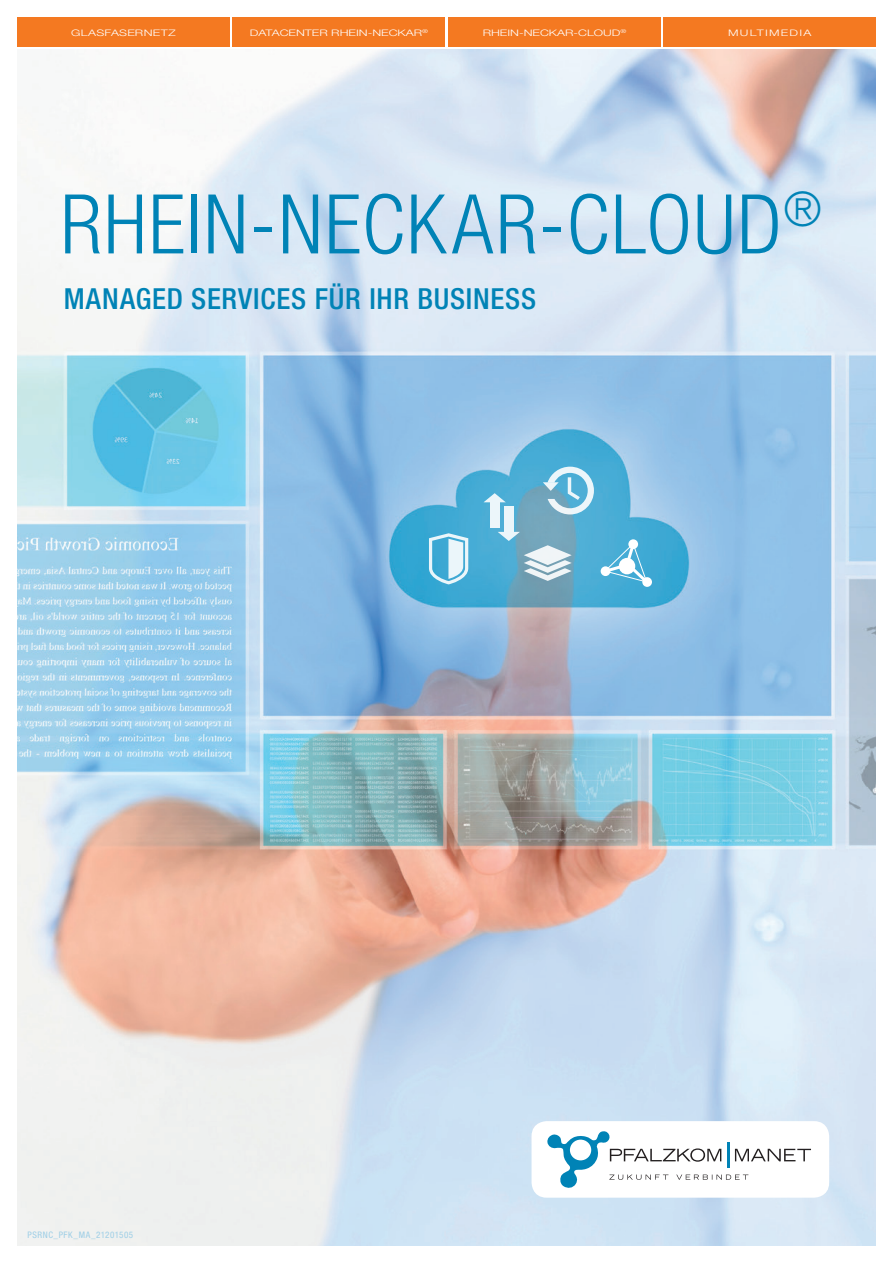
<style>
.page{position:relative;width:893px;height:1263px;background:#fff}
.page>*{position:absolute;margin:0;border:0;box-sizing:border-box;transform-origin:0 0}
.t1{font:300 condensed 82.35px "Helvetica Neue LT Std";letter-spacing:.025em;color:#0083b6}
.t2{font:500 condensed 29.1px "Helvetica Neue LT Std";letter-spacing:.025em;color:#0083b6}
.t3{font:300 9px "Helvetica Neue LT Std";color:#fff;scale:1.4 1}
.t4{font:condensed 9px "Helvetica Neue LT Std";letter-spacing:.055em;color:#9dcee6}
.t5{font:300 9px "Helvetica Neue LT Std";letter-spacing:.02em;color:#fff;scale:1.4 1}
.t6{font:300 9px "Helvetica Neue LT Std";letter-spacing:.1em;color:#fff;scale:1.4 1}
</style>
<div class="page">
<img style="left:17px;top:50px;width:859px;height:1196px">
<div style="left:17px;top:17px;width:213px;height:30px;background:#f47921"></div>
<div style="left:233px;top:17px;width:212px;height:30px;background:#f47921"></div>
<div style="left:448px;top:17px;width:213px;height:30px;background:#f47921"></div>
<div style="left:664px;top:17px;width:212px;height:30px;background:#f47921"></div>
<div style="left:531px;top:1121px;width:298px;height:77px;background:#fff;border-radius:15px"></div>
<svg style="left:547px;top:1131px;width:264px;height:57px"></svg>
<hr style="left:727px;top:1142px;width:2px;height:26px;background:#0083b6">
<svg style="left:602px;top:540px;width:49px;height:47px"></svg>
<svg style="left:543px;top:467px;width:51px;height:47px;background:#8cc5dd"></svg>
<div style="left:490px;top:502px;width:9px;height:26px;background:#ecf6fa"></div>
<svg style="left:483px;top:493px;width:23px;height:9px"></svg>
<div style="left:504px;top:506px;width:10px;height:26px;background:#ecf6fa"></div>
<svg style="left:498px;top:532px;width:74px;height:49px"></svg>
<svg style="left:429px;top:533px;width:39px;height:51px;background:#90cde5"></svg>
<p class="t5" style="left:71px;top:27px;width:76px">GLASFASERNETZ</p>
<p class="t3" style="left:250px;top:27px;width:129px">DATACENTER RHEIN-NECKAR<sup>®</sup></p>
<p class="t3" style="left:483px;top:27px;width:104px">RHEIN-NECKAR-CLOUD<sup>®</sup></p>
<p class="t6" style="left:728px;top:27px;width:61px">MULTIMEDIA</p>
<h1 class="t1" style="left:61px;top:177px;width:763px">RHEIN-NECKAR-CLOUD<sup>®</sup></h1>
<h2 class="t2" style="left:64px;top:282px;width:474px">MANAGED SERVICES FÜR IHR BUSINESS</h2>
<p class="t4" style="left:28px;top:1229px;width:107px">PSRNC_PFK_MA_21201505</p>
</div>
